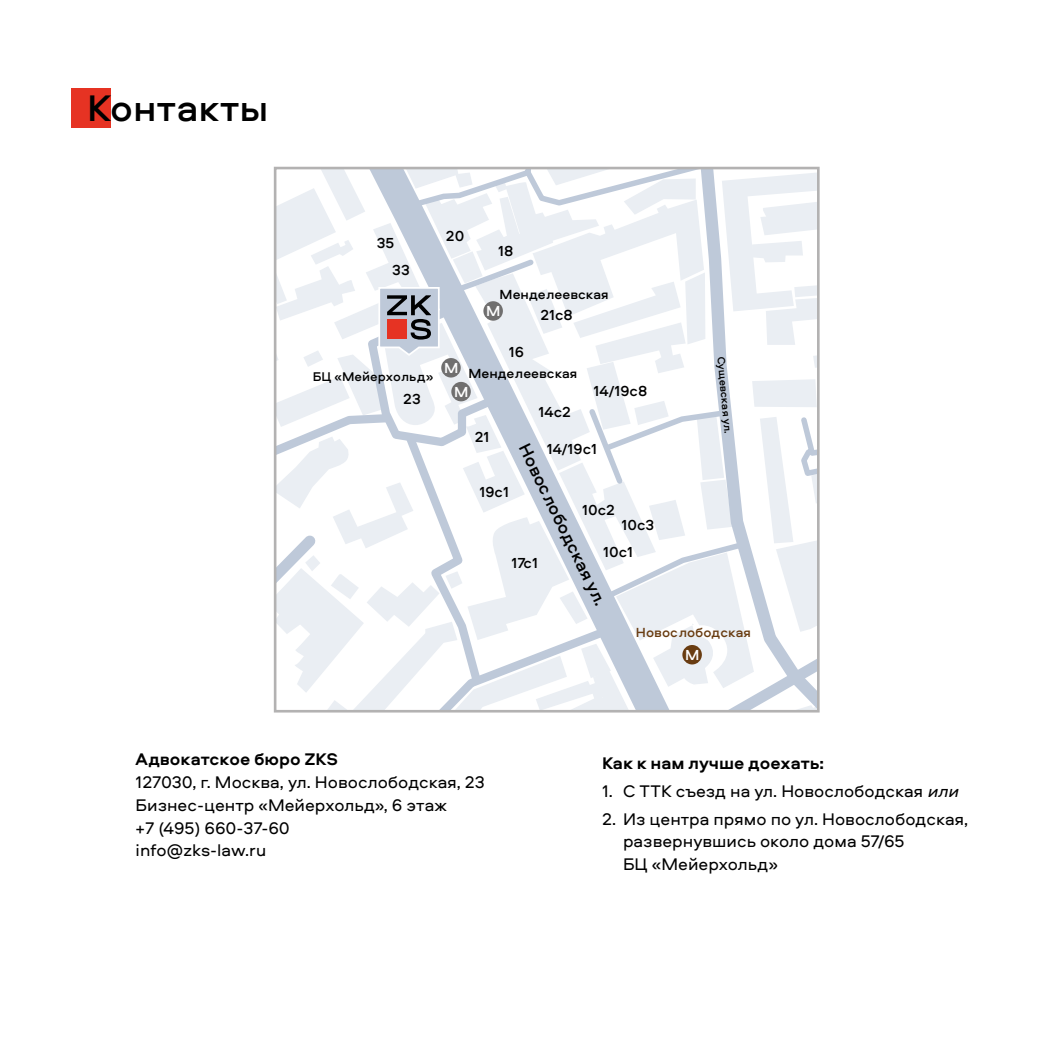
<style>
.page{position:relative;width:1042px;height:1042px;background:#fff}
.page>*{position:absolute;margin:0;border:0;box-sizing:border-box;transform-origin:0 0}
.t1{font:500 38.5px "Aeroport";color:#000}
.t2{font:500 17.85px "Aeroport";color:#000}
.t3{font:17.5px/22.8px "Aeroport";color:#000}
.t4{font:700 17.5px "Aeroport";color:#000}
.t5{font:500 15.05px "Aeroport";color:#000}
.t6{font:500 15.05px "Aeroport";color:#fff}
.t7{font:500 13.83px "Aeroport";color:#000}
.t8{font:500 13.83px "Aeroport";color:#693c11}
.t9{font:500 13.12px "Aeroport";color:#000}
.t10{font:500 11.03px "Aeroport";color:#000}
.s1{font-style:italic}
</style>
<div class="page">
<svg style="left:275px;top:168px;width:543px;height:543px"></svg>
<div style="left:71px;top:88px;width:40px;height:39px;background:#e63323"></div>
<h1 class="t1" style="left:87px;top:81px;width:183px">Контакты</h1>
<p class="t5" style="left:377px;top:232px;width:19px">35</p>
<p class="t5" style="left:392px;top:259px;width:19px">33</p>
<p class="t9" style="left:313px;top:367px;width:122px">БЦ «Мейерхольд»</p>
<p class="t5" style="left:403px;top:389px;width:19px">23</p>
<p class="t5" style="left:446px;top:225px;width:20px">20</p>
<p class="t5" style="left:498px;top:240px;width:17px">18</p>
<p class="t7" style="left:499px;top:284px;width:111px">Менделеевская</p>
<p class="t6" style="left:486px;top:300px;width:16px">М</p>
<p class="t5" style="left:509px;top:341px;width:17px">16</p>
<p class="t5" style="left:540px;top:304px;width:34px">21c8</p>
<p class="t6" style="left:444px;top:357px;width:16px">М</p>
<p class="t7" style="left:468px;top:364px;width:111px">Менделеевская</p>
<p class="t6" style="left:454px;top:381px;width:16px">М</p>
<p class="t5" style="left:593px;top:380px;width:55px">14/19c8</p>
<p class="t5" style="left:538px;top:401px;width:34px">14c2</p>
<p class="t5" style="left:547px;top:439px;width:52px">14/19c1</p>
<p class="t5" style="left:475px;top:426px;width:16px">21</p>
<p class="t2" style="left:535px;top:439px;width:180px;rotate:64deg">Новослободская ул.</p>
<p class="t5" style="left:479px;top:481px;width:31px">19c1</p>
<p class="t5" style="left:582px;top:500px;width:34px">10c2</p>
<p class="t5" style="left:621px;top:514px;width:35px">10c3</p>
<p class="t5" style="left:603px;top:541px;width:32px">10c1</p>
<p class="t5" style="left:511px;top:552px;width:28px">17c1</p>
<p class="t10" style="left:728px;top:356px;width:79px;rotate:84deg">Сущевская ул.</p>
<p class="t8" style="left:636px;top:622px;width:116px">Новослободская</p>
<p class="t6" style="left:685px;top:644px;width:16px">М</p>
<p class="t4" style="left:136px;top:747px;width:204px">Адвокатское бюро ZKS</p>
<p class="t3" style="left:136px;top:770px;width:351px">127030, г. Москва, ул. Новослободская, 23<br>Бизнес-центр «Мейерхольд», 6 этаж<br>+7 (495) 660-37-60<br>info@zks-law.ru</p>
<p class="t4" style="left:602px;top:751px;width:223px">Как к нам лучше доехать:</p>
<p class="t3" style="left:602px;top:779px;width:358px">1. С ТТК съезд на ул. Новослободская <span class="s1">или</span></p>
<p class="t3" style="left:623px;top:806px;width:347px;text-indent:-21px">2. Из центра прямо по ул. Новослободская, развернувшись около дома 57/65<br>БЦ «Мейерхольд»</p>
</div>
